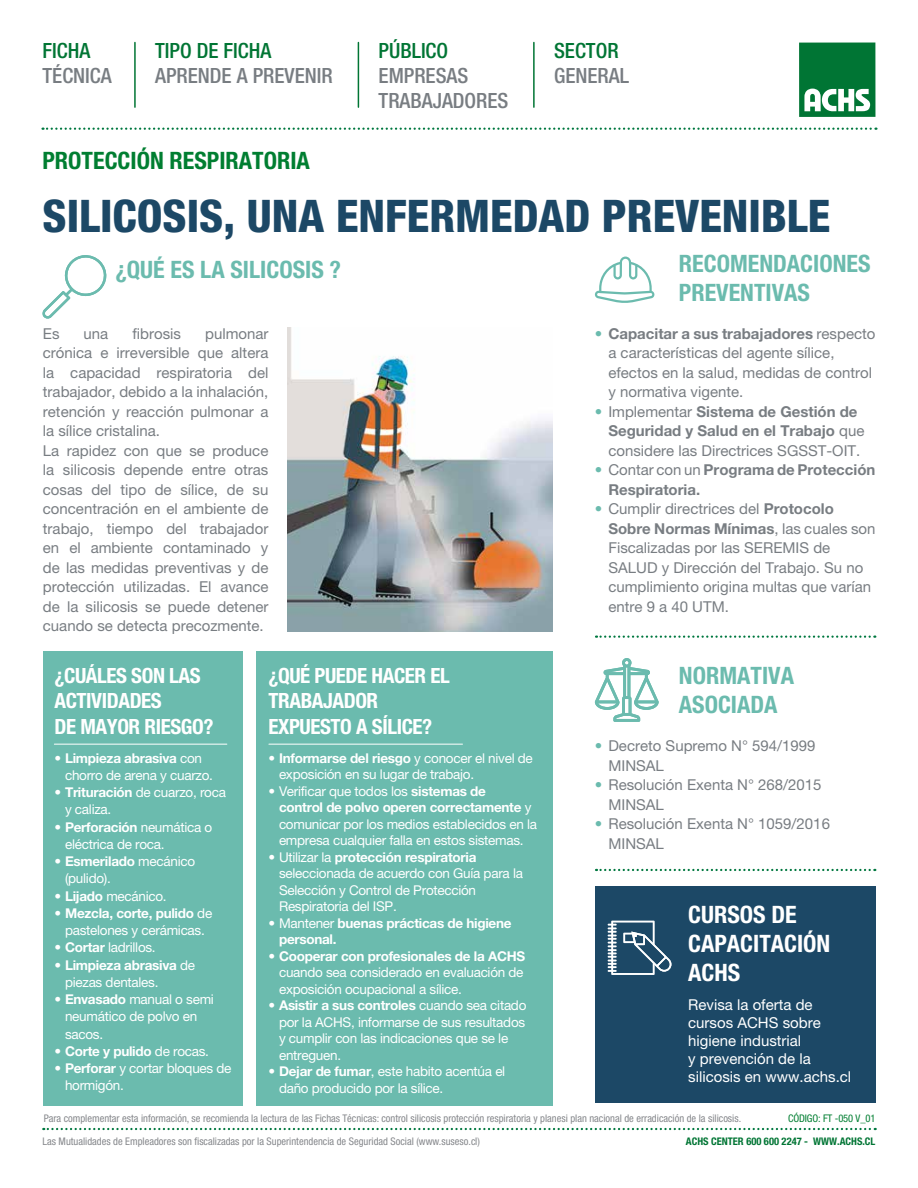
<style>
.page{position:relative;width:918px;height:1188px;background:#fff}
.page>*{position:absolute;margin:0;border:0;box-sizing:border-box;transform-origin:0 0}
.t1{font:800 condensed 45px "Helvetica Neue LT Std";color:#1c4866}
.t2{font:700 condensed 24px/28.8px "Helvetica Neue LT Std";color:#6bbbae}
.t3{font:700 condensed 24px/28.8px "Helvetica Neue LT Std";color:#fff}
.t4{font:700 condensed 24px "Helvetica Neue LT Std";color:#007e31}
.t5{font:700 condensed 21px/25.2px "Helvetica Neue LT Std";letter-spacing:-.02em;color:#fff}
.t6{font:500 condensed 21px/25.2px "Helvetica Neue LT Std";color:#787d82}
.t7{font:500 condensed 21px "Helvetica Neue LT Std";color:#007534}
.t8{font:15px/19.5px "Helvetica Neue LT Std";color:#787d82}
.t9{font:15px/18px "Helvetica Neue LT Std";color:#fff}
.t10{font:700 15px/19.5px "Helvetica Neue LT Std";color:#787d82}
.t11{font:13.5px/16.5px "Helvetica Neue LT Std";letter-spacing:-.02em;color:#fff}
.t12{font:700 13.5px/16.5px "Helvetica Neue LT Std";letter-spacing:-.02em;color:#fff}
.t13{font:condensed 10.5px "Helvetica Neue";color:#86888c}
.t14{font:700 condensed 10.5px "Helvetica Neue LT Std";color:#007534}
.t15{font:condensed 10.5px "Helvetica Neue LT Std";letter-spacing:-.01em;color:#007e31}
.s1{color:#6bbbae}
.s2{font-weight:700}
.s3{font-weight:400;color:#6bbbae}
.s4{font-weight:400}
</style>
<div class="page">
<div style="left:799px;top:43px;width:76px;height:74px;background:#007534"></div>
<svg style="left:804px;top:89px;width:66px;height:22px"></svg>
<hr style="left:134px;top:43px;width:2px;height:64px;background:#007534">
<hr style="left:358px;top:43px;width:1px;height:64px;background:#007534">
<hr style="left:533px;top:43px;width:2px;height:64px;background:#007534">
<svg style="left:43px;top:1128px;width:833px;height:2px"></svg>
<svg style="left:596px;top:869px;width:279px;height:2px"></svg>
<svg style="left:596px;top:636px;width:279px;height:2px"></svg>
<svg style="left:595px;top:257px;width:59px;height:46px"></svg>
<svg style="left:43px;top:128px;width:833px;height:2px"></svg>
<img style="left:287px;top:328px;width:266px;height:303px">
<div style="left:595px;top:886px;width:280px;height:217px;background:#1c4866"></div>
<svg style="left:608px;top:921px;width:63px;height:54px"></svg>
<div style="left:43px;top:651px;width:199px;height:455px;background:#6bbbae"></div>
<div style="left:256px;top:651px;width:297px;height:455px;background:#6bbbae"></div>
<hr style="left:54px;top:744px;width:173px;height:1px;background:#fff">
<hr style="left:269px;top:744px;width:194px;height:1px;background:#fff">
<svg style="left:595px;top:658px;width:64px;height:64px"></svg>
<svg style="left:42px;top:255px;width:65px;height:64px"></svg>
<h3 class="t7" style="left:43px;top:38px;width:49px">FICHA</h3>
<h3 class="t6" style="left:43px;top:62px;width:71px">TÉCNICA</h3>
<h3 class="t7" style="left:155px;top:38px;width:118px">TIPO DE FICHA</h3>
<h3 class="t6" style="left:155px;top:62px;width:179px">APRENDE A PREVENIR</h3>
<h3 class="t7" style="left:379px;top:38px;width:71px">PÚBLICO</h3>
<h3 class="t6" style="left:379px;top:62px;width:131px">EMPRESAS<br>TRABAJADORES</h3>
<h3 class="t7" style="left:554px;top:38px;width:66px">SECTOR</h3>
<h3 class="t6" style="left:554px;top:62px;width:77px">GENERAL</h3>
<h2 class="t4" style="left:43px;top:146px;width:269px">PROTECCIÓN RESPIRATORIA</h2>
<h1 class="t1" style="left:43px;top:188px;width:789px">SILICOSIS, UNA ENFERMEDAD PREVENIBLE</h1>
<h2 class="t2" style="left:115px;top:255px;width:227px">¿QUÉ ES LA SILICOSIS ?</h2>
<h2 class="t2" style="left:679px;top:249px;width:193px">RECOMENDACIONES<br>PREVENTIVAS</h2>
<p class="t8" style="left:43px;top:323px;width:18px">Es</p>
<p class="t8" style="left:84px;top:323px;width:26px">una</p>
<p class="t8" style="left:132px;top:323px;width:50px">fibrosis</p>
<p class="t8" style="left:43px;top:323px;width:227px;text-indent:162px">pulmonar crónica e irreversible que altera la capacidad respiratoria del trabajador, debido a la inhalación, retención y reacción pulmonar a la sílice cristalina.<br>La rapidez con que se produce la silicosis depende entre otras cosas del tipo de sílice, de su concentración en el ambiente de trabajo, tiempo del trabajador en el ambiente contaminado y de las medidas preventivas y de protección utilizadas. El avance de la silicosis se puede detener cuando se detecta precozmente.</p>
<p class="t8" style="left:608px;top:323px;width:269px;text-indent:-14px"><span class="s1">•</span> <span class="s2">Capacitar a sus trabajadores</span> respecto a características del agente sílice, efectos en la salud, medidas de control y normativa vigente.</p>
<p class="t8" style="left:608px;top:401px;width:258px;text-indent:-14px"><span class="s1">•</span> Implementar <span class="s2">Sistema de Gestión de<br>Seguridad y Salud en el Trabajo</span> que considere las Directrices SGSST-OIT.</p>
<p class="t10" style="left:608px;top:460px;width:269px;text-indent:-14px"><span class="s3">•</span> <span class="s4">Contar con un</span> Programa de Protección<br>Respiratoria.</p>
<p class="t8" style="left:608px;top:499px;width:269px;text-indent:-14px"><span class="s1">•</span> Cumplir directrices del <span class="s2">Protocolo<br>Sobre Normas Mínimas</span>, las cuales son<br>Fiscalizadas por las SEREMIS de<br>SALUD y Dirección del Trabajo. Su no cumplimiento origina multas que varían entre 9 a 40 UTM.</p>
<h3 class="t5" style="left:55px;top:663px;width:160px">¿CUÁLES SON LAS<br>ACTIVIDADES<br>DE MAYOR RIESGO?</h3>
<p class="t11" style="left:65px;top:749px;width:150px;line-height:17.2px;text-indent:-11px">• <span class="s2">Limpieza abrasiva</span> con chorro de arena y cuarzo.</p>
<p class="t11" style="left:65px;top:784px;width:162px;line-height:17.2px;text-indent:-11px">• <span class="s2">Trituración</span> de cuarzo, roca y caliza.</p>
<p class="t11" style="left:65px;top:818px;width:149px;line-height:17.2px;text-indent:-11px">• <span class="s2">Perforación</span> neumática o eléctrica de roca.</p>
<p class="t11" style="left:65px;top:853px;width:132px;line-height:17.2px;text-indent:-11px">• <span class="s2">Esmerilado</span> mecánico (pulido).</p>
<p class="t11" style="left:55px;top:887px;width:114px">• <span class="s2">Lijado</span> mecánico.</p>
<p class="t11" style="left:55px;top:904px;width:159px;line-height:17.2px;text-align:center">• <span class="s2">Mezcla, corte, pulido</span> de pastelones y cerámicas.</p>
<p class="t11" style="left:55px;top:939px;width:103px">• <span class="s2">Cortar</span> ladrillos.</p>
<p class="t11" style="left:65px;top:956px;width:132px;line-height:17.2px;text-indent:-11px">• <span class="s2">Limpieza abrasiva</span> de piezas dentales.</p>
<p class="t11" style="left:65px;top:991px;width:150px;line-height:17.2px;text-indent:-11px">• <span class="s2">Envasado</span> manual o semi neumático de polvo en sacos.</p>
<p class="t12" style="left:55px;top:1043px;width:156px"><span class="s4">•</span> Corte y pulido <span class="s4">de rocas.</span></p>
<p class="t11" style="left:65px;top:1060px;width:168px;line-height:17.2px;text-indent:-11px">• <span class="s2">Perforar</span> y cortar bloques de hormigón.</p>
<h3 class="t5" style="left:269px;top:663px;width:183px">¿QUÉ PUEDE HACER EL<br>TRABAJADOR<br>EXPUESTO A SÍLICE?</h3>
<h2 class="t2" style="left:679px;top:661px;width:117px">NORMATIVA<br>ASOCIADA</h2>
<p class="t11" style="left:279px;top:749px;width:255px;text-indent:-11px">• <span class="s2">Informarse del riesgo</span> y conocer el nivel de exposición en su lugar de trabajo.</p>
<p class="t11" style="left:279px;top:782px;width:260px;text-indent:-11px">• Verificar que todos los <span class="s2">sistemas de<br>control de polvo operen correctamente</span> y comunicar por los medios establecidos en la empresa cualquier falla en estos sistemas.</p>
<p class="t11" style="left:279px;top:848px;width:245px;text-indent:-11px">• Utilizar la <span class="s2">protección respiratoria </span>seleccionada de acuerdo con Guía para la Selección y Control de Protección Respiratoria del ISP.</p>
<p class="t12" style="left:279px;top:914px;width:234px;text-indent:-11px"><span class="s4">• Mantener</span> buenas prácticas de higiene personal.</p>
<p class="t11" style="left:279px;top:947px;width:248px;text-indent:-11px">• <span class="s2">Cooperar con profesionales de la ACHS </span>cuando sea considerado en evaluación de exposición ocupacional a sílice.</p>
<p class="t11" style="left:279px;top:997px;width:249px;text-indent:-11px">• <span class="s2">Asistir a sus controles</span> cuando sea citado por la ACHS, informarse de sus resultados y cumplir con las indicaciones que se le entreguen.</p>
<p class="t11" style="left:279px;top:1063px;width:228px;text-indent:-11px">• <span class="s2">Dejar de fumar</span>, este habito acentúa el daño producido por la sílice.</p>
<p class="t8" style="left:608px;top:736px;width:209px;text-indent:-14px"><span class="s1">•</span> Decreto Supremo N° 594/1999<br>MINSAL</p>
<p class="t8" style="left:608px;top:775px;width:215px;text-indent:-14px"><span class="s1">•</span> Resolución Exenta N° 268/2015<br>MINSAL</p>
<p class="t8" style="left:608px;top:814px;width:223px;text-indent:-14px"><span class="s1">•</span> Resolución Exenta N° 1059/2016<br>MINSAL</p>
<h2 class="t3" style="left:688px;top:900px;width:144px">CURSOS DE<br>CAPACITACIÓN<br>ACHS</h2>
<p class="t9" style="left:688px;top:996px;width:165px">Revisa la oferta de cursos ACHS sobre higiene industrial<br>y prevención de la silicosis en www.achs.cl</p>
<p class="t13" style="left:44px;top:1112px;width:699px">Para complementar esta información, se recomienda la lectura de las Fichas Técnicas: control silicosis protección respiratoria y planesi plan nacional de erradicación de la silicosis.</p>
<p class="t15" style="left:788px;top:1112px;width:89px">CÓDIGO: FT -050 V_01</p>
<p class="t13" style="left:43px;top:1136px;width:439px">Las Mutualidades de Empleadores son fiscalizadas por la Superintendencia de Seguridad Social (www.suseso.cl)</p>
<p class="t14" style="left:686px;top:1135px;width:191px">ACHS CENTER 600 600 2247 - WWW.ACHS.CL</p>
</div>
